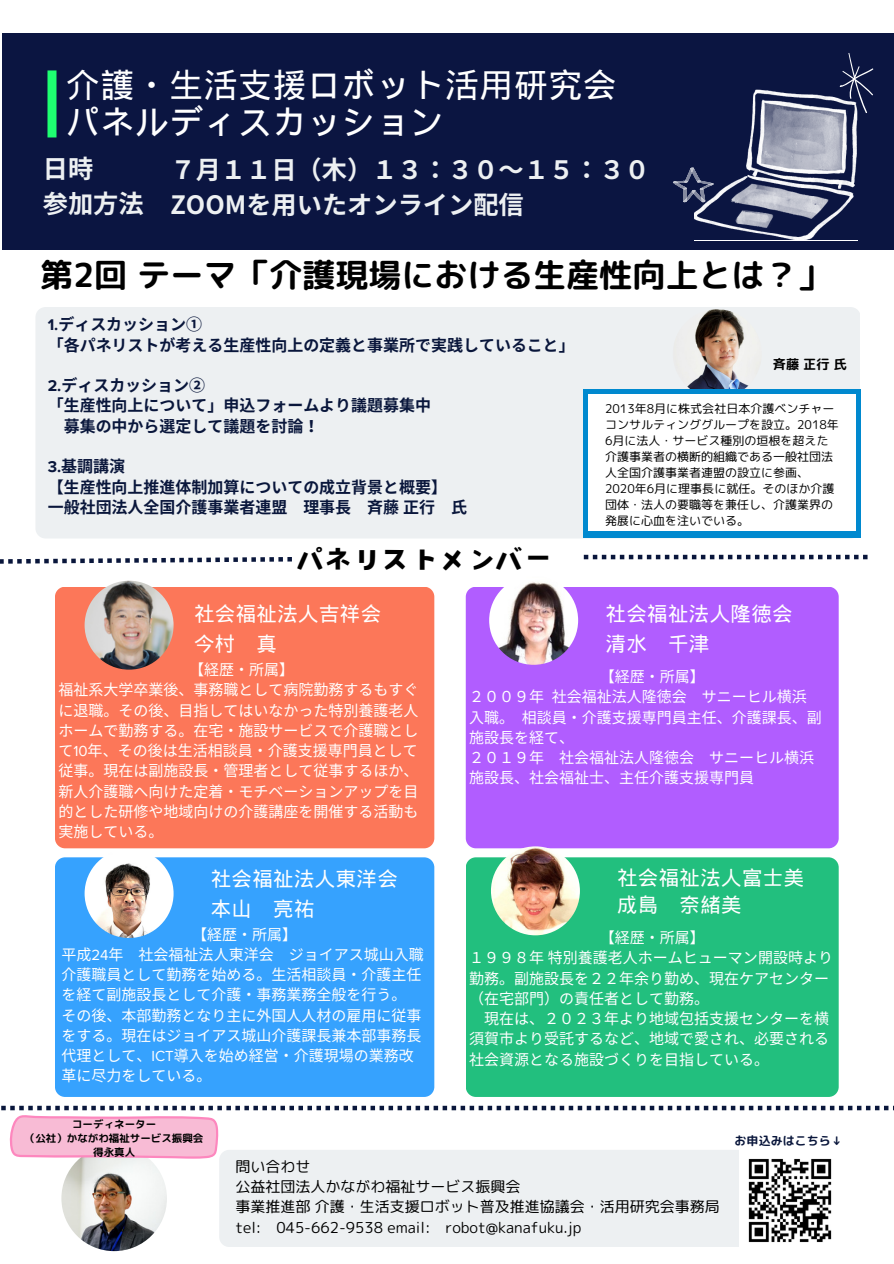
<style>
.page{position:relative;width:894px;height:1264px;background:#fff}
.page>*{position:absolute;margin:0;border:0;box-sizing:border-box;transform-origin:0 0}
.t1{font:33.75px/36.9px "Wen Quan Yi Micro Hei";letter-spacing:.02em;color:#fff}
.t2{font:33px "rounded mplus 1 p bold";color:#000}
.t3{font:31.5px "Canva Sweet Heart JP";color:#000}
.t4{font:700 25.2px/34.8px "Noto Sans JP";color:#edf0f2}
.t5{font:20.4px "Wen Quan Yi Micro Hei";letter-spacing:.02em;color:#fff}
.t6{font:700 15.9px "Noto Sans CJ Ksc";color:#09163b}
.t7{font:15px/20.2px "Noto Sans CJ Ksc";color:#fff}
.t8{font:15px "rounded mplus 1 p regular";color:#000}
.t9{font:13.2px "rounded mplus 1 p bold";letter-spacing:.15em;color:#000}
.t10{font:12px/16px "rounded mplus 1 p regular";color:#000}
.t11{font:12px "rounded mplus 1 p bold";color:#09163b}
.t12{font:10.5px "rounded mplus 1 p bold";color:#000}
.s1{font-family:"Proxima Nova"}
</style>
<div class="page">
<div style="left:36px;top:307px;width:824px;height:231px;background:#edf0f2"></div>
<div style="left:2px;top:34px;width:891px;height:216px;background:#0b1541"></div>
<div style="left:47px;top:70px;width:9px;height:67px;background:#1eff71"></div>
<div style="left:55px;top:857px;width:379px;height:239px;background:#36a2fe;border-radius:10px"></div>
<div style="left:55px;top:586px;width:379px;height:262px;background:#fc7759;border-radius:10px"></div>
<div style="left:465px;top:857px;width:373px;height:239px;background:#22bf7e;border-radius:10px"></div>
<div style="left:465px;top:586px;width:373px;height:262px;background:#b15dff;border-radius:10px"></div>
<svg style="left:839px;top:53px;width:35px;height:64px"></svg>
<svg style="left:673px;top:167px;width:20px;height:35px"></svg>
<svg style="left:693px;top:89px;width:163px;height:151px"></svg>
<img style="left:491px;top:846px;width:88px;height:89px;border-radius:50%">
<div style="left:219px;top:1158px;width:520px;height:88px;background:#edf0f2"></div>
<img style="left:85px;top:849px;width:88px;height:89px;border-radius:50%">
<img style="left:85px;top:580px;width:88px;height:89px;border-radius:50%">
<img style="left:489px;top:576px;width:89px;height:88px;border-radius:50%">
<img style="left:61px;top:1145px;width:106px;height:106px;border-radius:50%">
<svg style="left:0;top:557px;width:292px;height:6px"></svg>
<svg style="left:583px;top:555px;width:284px;height:4px"></svg>
<svg style="left:1px;top:1105px;width:888px;height:53px"></svg>
<img style="left:672px;top:309px;width:89px;height:89px;border-radius:50%">
<img style="left:739px;top:1149px;width:101px;height:94px">
<div style="left:583px;top:389px;width:277px;height:148px;background:#0089cf"></div>
<div style="left:588px;top:394px;width:267px;height:137px;background:#fff"></div>
<h6 class="t1" style="left:66px;top:66px;width:552px">介護・生活支援ロボット活用研究会パネルディスカッション</h6>
<p class="t4" style="left:43px;top:150px;width:102px">日時<br>参加方法</p>
<p class="t4" style="left:170px;top:151px;width:480px">７月１１日（木）１３：３０～１５：３０<br>ZOOMを用いたオンライン配信</p>
<p class="t2" style="left:40px;top:251px;width:792px">第2回テーマ「介護現場における生産性向上とは？」</p>
<p class="t6" style="left:48px;top:312px;width:156px"><span class="s1">1.</span>ディスカッション①</p>
<p class="t6" style="left:48px;top:332px;width:528px">「各パネリストが考える生産性向上の定義と事業所で実践していること」</p>
<p class="t6" style="left:48px;top:373px;width:159px"><span class="s1">2.</span>ディスカッション②</p>
<p class="t6" style="left:48px;top:393px;width:385px">「生産性向上について」申込フォームより議題募集中</p>
<p class="t6" style="left:64px;top:413px;width:244px">募集の中から選定して議題を討論！</p>
<h3 class="t6" style="left:48px;top:454px;width:78px"><span class="s1">3.</span>基調講演</h3>
<p class="t6" style="left:48px;top:474px;width:401px">【生産性向上推進体制加算についての成立背景と概要】</p>
<p class="t6" style="left:48px;top:494px;width:419px">一般社団法人全国介護事業者連盟 理事長 斉藤正行 氏</p>
<p class="t3" style="left:296px;top:544px;width:259px">パネリストメンバー</p>
<p class="t9" style="left:772px;top:354px;width:75px">斉藤正行氏</p>
<p class="t10" style="left:605px;top:400px;width:235px">2013年8月に株式会社日本介護ベンチャーコンサルティンググループを設立。2018年<br>6月に法人・サービス種別の垣根を超えた介護事業者の横断的組織である一般社団法人全国介護事業者連盟の設立に参画、</p>
<p class="t10" style="left:605px;top:480px;width:231px;text-align:justify">2020年6月に理事長に就任。そのほか介護団体・法人の要職等を兼任し、介護業界の発展に心血を注いでいる。</p>
<p class="t5" style="left:194px;top:601px;width:188px">社会福祉法人吉祥会</p>
<p class="t5" style="left:605px;top:602px;width:188px">社会福祉法人隆徳会</p>
<h6 class="t5" style="left:194px;top:631px;width:84px">今村 真</h6>
<h6 class="t5" style="left:605px;top:631px;width:105px">清水 千津</h6>
<h1 class="t7" style="left:189px;top:658px;width:106px">【経歴・所属】</h1>
<p class="t7" style="left:58px;top:679px;width:361px">福祉系大学卒業後、事務職として病院勤務するもすぐに退職。その後、目指してはいなかった特別養護老人ホームで勤務する。在宅・施設サービスで介護職として<span class="s1">10</span>年、その後は生活相談員・介護支援専門員として従事。現在は副施設長・管理者として従事するほか、新人介護職へ向けた定着・モチベーションアップを目的とした研修や地域向けの介護講座を開催する活動も実施している。</p>
<h6 class="t5" style="left:211px;top:867px;width:188px">社会福祉法人東洋会</h6>
<h6 class="t5" style="left:211px;top:897px;width:105px">本山 亮祐</h6>
<h2 class="t7" style="left:192px;top:923px;width:106px">【経歴・所属】</h2>
<p class="t7" style="left:61px;top:943px;width:362px">平成<span class="s1">24</span>年 社会福祉法人東洋会 ジョイアス城山入職</p>
<p class="t7" style="left:61px;top:963px;width:361px">介護職員として勤務を始める。生活相談員・介護主任を経て副施設長として介護・事務業務全般を行う。</p>
<p class="t7" style="left:61px;top:1004px;width:361px">その後、本部勤務となり主に外国人人材の雇用に従事をする。現在はジョイアス城山介護課長兼本部事務長代理として、<span class="s1">ICT</span>導入を始め経営・介護現場の業務改革に尽力をしている。</p>
<p class="t12" style="left:72px;top:1116px;width:86px">コーディネーター</p>
<p class="t12" style="left:25px;top:1130px;width:180px">（公社）かながわ福祉サービス振興会</p>
<p class="t12" style="left:93px;top:1145px;width:44px">得永真人</p>
<h6 class="t7" style="left:599px;top:665px;width:106px">【経歴・所属】</h6>
<p class="t7" style="left:469px;top:686px;width:354px">２００９年社会福祉法人隆徳会 サニーヒル横浜入職。相談員・介護支援専門員主任、介護課長、副施設長を経て、</p>
<p class="t7" style="left:469px;top:746px;width:345px">２０１９年 社会福祉法人隆徳会 サニーヒル横浜施設長、社会福祉士、主任介護支援専門員</p>
<p class="t5" style="left:617px;top:866px;width:188px">社会福祉法人富士美</p>
<p class="t5" style="left:617px;top:892px;width:126px">成島 奈緒美</p>
<p class="t7" style="left:599px;top:926px;width:106px">【経歴・所属】</p>
<p class="t7" style="left:469px;top:947px;width:365px">１９９８年特別養護老人ホームヒューマン開設時より勤務。副施設長を２２年余り勤め、現在ケアセンター（在宅部門）の責任者として勤務。</p>
<h5 class="t7" style="left:469px;top:1007px;width:361px;text-align:justify;text-indent:15px">現在は、２０２３年より地域包括支援センターを横須賀市より受託するなど、地域で愛され、必要される社会資源となる施設づくりを目指している。</h5>
<p class="t11" style="left:734px;top:1132px;width:110px">お申込みはこちら↓</p>
<p class="t8" style="left:235px;top:1155px;width:76px">問い合わせ</p>
<p class="t8" style="left:235px;top:1175px;width:286px">公益社団法人かながわ福祉サービス振興会</p>
<h6 class="t8" style="left:235px;top:1196px;width:486px">事業推進部介護・生活支援ロボット普及推進協議会・活用研究会事務局</h6>
<h6 class="t8" style="left:235px;top:1216px;width:347px">tel: 045-662-9538 email: robot@kanafuku.jp</h6>
</div>
